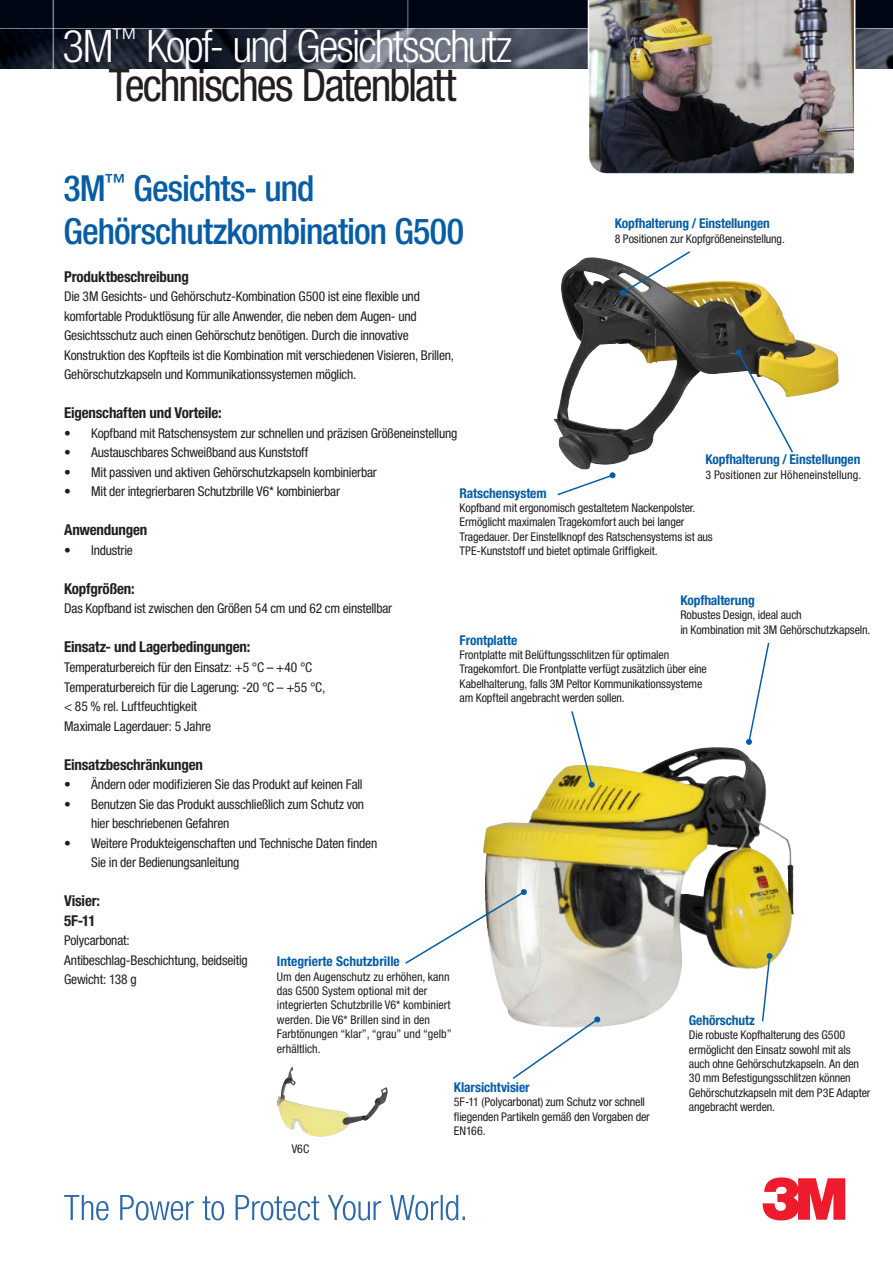
<style>
.page{position:relative;width:893px;height:1263px;background:#fff}
.page>*{position:absolute;margin:0;border:0;box-sizing:border-box;transform-origin:0 0}
.t1{font:300 condensed 45px/39.3px "Helvetica Neue LT Pro";letter-spacing:-.04em;color:#fff;text-align:center}
.t2{font:500 condensed 36px/43.2px "Helvetica Neue LT Pro";letter-spacing:-.025em;color:#075da5}
.t3{font:700 condensed 15px/19.5px "Helvetica Neue LT Pro";letter-spacing:-.015em;color:#231f20}
.t4{font:condensed 13.5px/19.5px "Helvetica Neue LT Pro";letter-spacing:-.015em;color:#231f20}
.t5{font:700 condensed 13.5px "Helvetica Neue LT Pro";letter-spacing:-.01em;color:#075da5}
.t6{font:condensed 12px/14.4px "Helvetica Neue LT Pro";letter-spacing:-.01em;color:#231f20}
.s1{font-weight:400;color:#231f20}
</style>
<div class="page">
<img style="left:483px;top:748px;width:311px;height:279px">
<img style="left:554px;top:258px;width:285px;height:212px">
<svg style="left:762px;top:1177px;width:83px;height:43px"></svg>
<div style="left:0;top:0;width:893px;height:29px;background:#010614"></div>
<img style="left:0;top:29px;width:893px;height:39px">
<hr style="left:0;top:28px;width:893px;height:1px;background:#fff">
<hr style="left:53px;top:0;width:1px;height:81px;background:#fff">
<hr style="left:407px;top:0;width:1px;height:99px;background:#fff">
<img style="left:587px;top:0;width:269px;height:174px">
<img style="left:277px;top:1066px;width:111px;height:70px">
<svg style="left:620px;top:251px;width:72px;height:45px"></svg>
<svg style="left:557px;top:472px;width:58px;height:24px"></svg>
<svg style="left:736px;top:349px;width:58px;height:105px"></svg>
<svg style="left:570px;top:711px;width:25px;height:77px"></svg>
<svg style="left:761px;top:953px;width:12px;height:70px"></svg>
<svg style="left:511px;top:1016px;width:89px;height:63px"></svg>
<svg style="left:405px;top:889px;width:122px;height:76px"></svg>
<svg style="left:746px;top:642px;width:24px;height:103px"></svg>
<svg style="left:64px;top:1195px;width:401px;height:25px"></svg>
<h1 class="t1" style="left:63px;top:26px;width:451px">3M<sup>™</sup> Kopf- und Gesichtsschutz<br><span class="s1">Technisches Datenblatt</span></h1>
<h2 class="t2" style="left:63px;top:166px;width:402px">3M<sup>™</sup> Gesichts- und<br>Gehörschutzkombination G500</h2>
<p class="t3" style="left:64px;top:267px;width:126px">Produktbeschreibung</p>
<p class="t4" style="left:64px;top:287px;width:391px">Die 3M Gesichts- und Gehörschutz-Kombination G500 ist eine flexible und komfortable Produktlösung für alle Anwender, die neben dem Augen- und Gesichtsschutz auch einen Gehörschutz benötigen. Durch die innovative Konstruktion des Kopfteils ist die Kombination mit verschiedenen Visieren, Brillen, Gehörschutzkapseln und Kommunikationssystemen möglich.</p>
<p class="t3" style="left:64px;top:403px;width:159px">Eigenschaften und Vorteile:</p>
<p class="t4" style="left:64px;top:423px;width:395px">• Kopfband mit Ratschensystem zur schnellen und präzisen Größeneinstellung</p>
<p class="t4" style="left:64px;top:443px;width:246px">• Austauschbares Schweißband aus Kunststoff</p>
<p class="t4" style="left:64px;top:462px;width:314px">• Mit passiven und aktiven Gehörschutzkapseln kombinierbar</p>
<p class="t4" style="left:64px;top:482px;width:277px">• Mit der integrierbaren Schutzbrille V6* kombinierbar</p>
<p class="t3" style="left:64px;top:520px;width:85px">Anwendungen</p>
<p class="t4" style="left:64px;top:540px;width:70px">• Industrie</p>
<p class="t3" style="left:64px;top:579px;width:72px">Kopfgrößen:</p>
<p class="t4" style="left:64px;top:599px;width:330px">Das Kopfband ist zwischen den Größen 54 cm und 62 cm einstellbar</p>
<p class="t3" style="left:64px;top:637px;width:188px">Einsatz- und Lagerbedingungen:</p>
<p class="t4" style="left:64px;top:657px;width:263px">Temperaturbereich für den Einsatz: +5 °C – +40 °C Temperaturbereich für die Lagerung: -20 °C – +55 °C, &lt; 85 % rel. Luftfeuchtigkeit<br>Maximale Lagerdauer: 5 Jahre</p>
<p class="t3" style="left:64px;top:754px;width:140px">Einsatzbeschränkungen</p>
<p class="t4" style="left:64px;top:774px;width:300px">• Ändern oder modifizieren Sie das Produkt auf keinen Fall</p>
<p class="t4" style="left:91px;top:794px;width:274px;text-indent:-27px">• Benutzen Sie das Produkt ausschließlich zum Schutz von hier beschriebenen Gefahren</p>
<p class="t4" style="left:91px;top:833px;width:288px;text-indent:-27px">• Weitere Produkteigenschaften und Technische Daten finden<br>Sie in der Bedienungsanleitung</p>
<p class="t3" style="left:64px;top:891px;width:38px">Visier:<br>5F-11</p>
<p class="t4" style="left:64px;top:930px;width:185px">Polycarbonat:<br>Antibeschlag-Beschichtung, beidseitig<br>Gewicht: 138 g</p>
<p class="t5" style="left:615px;top:215px;width:157px">Kopfhalterung / Einstellungen</p>
<p class="t6" style="left:615px;top:231px;width:172px">8 Positionen zur Kopfgrößeneinstellung.</p>
<p class="t5" style="left:705px;top:451px;width:157px">Kopfhalterung / Einstellungen</p>
<p class="t6" style="left:705px;top:467px;width:157px">3 Positionen zur Höheneinstellung.</p>
<p class="t5" style="left:460px;top:484px;width:89px">Ratschensystem</p>
<p class="t6" style="left:460px;top:500px;width:255px">Kopfband mit ergonomisch gestaltetem Nackenpolster.<br>Ermöglicht maximalen Tragekomfort auch bei langer Tragedauer. Der Einstellknopf des Ratschensystems ist aus TPE-Kunststoff und bietet optimale Griffigkeit.</p>
<p class="t5" style="left:680px;top:592px;width:76px">Kopfhalterung</p>
<p class="t6" style="left:680px;top:608px;width:191px">Robustes Design, ideal auch<br>in Kombination mit 3M Gehörschutzkapseln.</p>
<p class="t5" style="left:460px;top:632px;width:59px">Frontplatte</p>
<p class="t6" style="left:460px;top:647px;width:249px">Frontplatte mit Belüftungsschlitzen für optimalen Tragekomfort. Die Frontplatte verfügt zusätzlich über eine Kabelhalterung, falls 3M Peltor Kommunikationssysteme am Kopfteil angebracht werden sollen.</p>
<p class="t5" style="left:277px;top:953px;width:124px">Integrierte Schutzbrille</p>
<p class="t6" style="left:277px;top:969px;width:176px">Um den Augenschutz zu erhöhen, kann das G500 System optional mit der integrierten Schutzbrille V6* kombiniert werden. Die V6* Brillen sind in den Farbtönungen “klar”, “grau” und “gelb” erhältlich.</p>
<p class="t5" style="left:689px;top:1012px;width:68px">Gehörschutz</p>
<p class="t6" style="left:689px;top:1028px;width:183px">Die robuste Kopfhalterung des G500 ermöglicht den Einsatz sowohl mit als auch ohne Gehörschutzkapseln. An den 30 mm Befestigungsschlitzen können Gehörschutzkapseln mit dem P3E Adapter angebracht werden.</p>
<p class="t5" style="left:454px;top:1079px;width:77px">Klarsichtvisier</p>
<p class="t6" style="left:454px;top:1095px;width:197px">5F-11 (Polycarbonat) zum Schutz vor schnell fliegenden Partikeln gemäß den Vorgaben der<br>EN166.</p>
<p class="t6" style="left:292px;top:1141px;width:19px">V6C</p>
</div>
